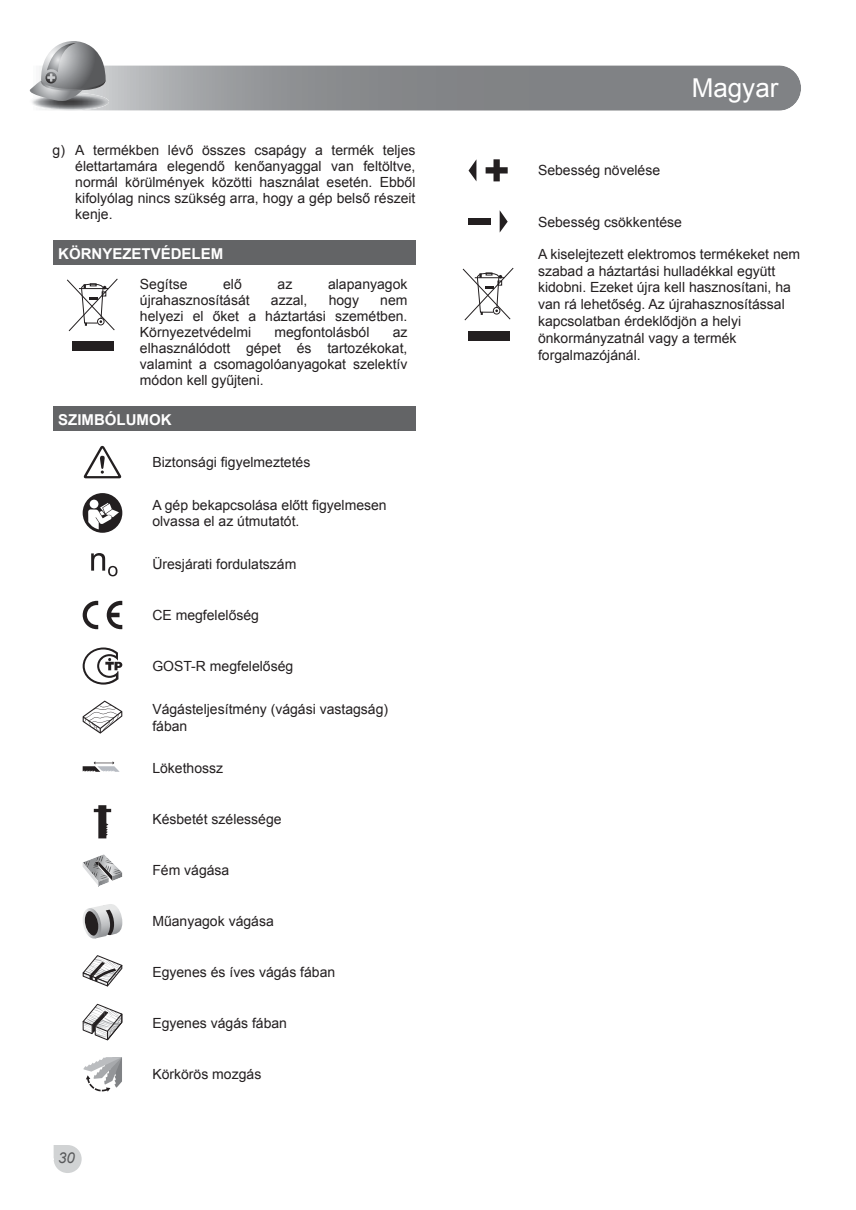
<style>
.page{position:relative;width:856px;height:1210px;background:#fff}
.page>*{position:absolute;margin:0;border:0;box-sizing:border-box;transform-origin:0 0}
.t1{font:26px "Arial";color:#fff}
.t2{font:700 15px "Arial";color:#fff}
.t3{font:italic 15px "Arial";color:#58595b}
.t4{font:14px/16px "Arial";color:#231f20;text-align:justify}
</style>
<div class="page">
<svg style="left:29px;top:41px;width:772px;height:70px"></svg>
<svg style="left:53px;top:1145px;width:29px;height:28px"></svg>
<div style="left:53px;top:240px;width:362px;height:24px;background:#636466"></div>
<div style="left:53px;top:406px;width:362px;height:24px;background:#636466"></div>
<svg style="left:67px;top:279px;width:51px;height:53px"></svg>
<div style="left:72px;top:341px;width:42px;height:10px;background:#231f20"></div>
<svg style="left:83px;top:445px;width:39px;height:33px"></svg>
<svg style="left:83px;top:493px;width:39px;height:40px"></svg>
<svg style="left:91px;top:553px;width:26px;height:23px"></svg>
<svg style="left:83px;top:601px;width:15px;height:28px"></svg>
<svg style="left:107px;top:601px;width:15px;height:28px"></svg>
<svg style="left:83px;top:647px;width:39px;height:37px"></svg>
<svg style="left:83px;top:700px;width:39px;height:33px"></svg>
<svg style="left:83px;top:761px;width:37px;height:11px"></svg>
<svg style="left:94px;top:805px;width:17px;height:33px"></svg>
<svg style="left:83px;top:854px;width:39px;height:32px"></svg>
<svg style="left:83px;top:904px;width:39px;height:34px"></svg>
<svg style="left:82px;top:955px;width:41px;height:32px"></svg>
<svg style="left:82px;top:1003px;width:41px;height:38px"></svg>
<svg style="left:83px;top:1057px;width:39px;height:34px"></svg>
<svg style="left:485px;top:159px;width:23px;height:22px"></svg>
<svg style="left:468px;top:160px;width:8px;height:21px"></svg>
<div style="left:468px;top:218px;width:23px;height:7px;background:#231f20"></div>
<svg style="left:500px;top:211px;width:8px;height:21px"></svg>
<svg style="left:463px;top:268px;width:50px;height:53px"></svg>
<div style="left:468px;top:331px;width:41px;height:9px;background:#231f20"></div>
<p class="t4" style="left:75px;top:142px;width:342px;text-indent:-23px">g) A termékben lévő összes csapágy a termék teljes élettartamára elegendő kenőanyaggal van feltöltve, normál körülmények közötti használat esetén. Ebből kifolyólag nincs szükség arra, hogy a gép belső részeit kenje.</p>
<p class="t2" style="left:58px;top:246px;width:167px">KÖRNYEZETVÉDELEM</p>
<p class="t4" style="left:140px;top:276px;width:49px">Segítse</p>
<p class="t4" style="left:223px;top:276px;width:20px">elő</p>
<p class="t4" style="left:278px;top:276px;width:16px">az</p>
<p class="t4" style="left:328px;top:276px;width:81px">alapanyagok</p>
<p class="t4" style="left:140px;top:292px;width:111px">újrahasznosítását</p>
<p class="t4" style="left:271px;top:292px;width:38px">azzal,</p>
<p class="t4" style="left:329px;top:292px;width:32px">hogy</p>
<p class="t4" style="left:140px;top:292px;width:269px;text-indent:240px">nem helyezi el őket a háztartási szemétben.<br>Környezetvédelmi</p>
<p class="t4" style="left:274px;top:324px;width:96px">megfontolásból</p>
<p class="t4" style="left:140px;top:324px;width:269px;text-indent:253px">az elhasználódott gépet és tartozékokat, valamint a csomagolóanyagokat szelektív módon kell gyűjteni.</p>
<p class="t2" style="left:58px;top:411px;width:115px">SZIMBÓLUMOK</p>
<p class="t4" style="left:152px;top:454px;width:159px">Biztonsági figyelmeztetés</p>
<p class="t4" style="left:152px;top:496px;width:236px;line-height:16.8px">A gép bekapcsolása előtt figyelmesen olvassa el az útmutatót.</p>
<p class="t4" style="left:152px;top:556px;width:145px">Üresjárati fordulatszám</p>
<p class="t4" style="left:152px;top:607px;width:108px">CE megfelelőség</p>
<p class="t4" style="left:152px;top:658px;width:142px">GOST-R megfelelőség</p>
<p class="t4" style="left:152px;top:700px;width:237px;line-height:16.8px">Vágásteljesítmény (vágási vastagság) fában</p>
<p class="t4" style="left:152px;top:760px;width:72px">Lökethossz</p>
<p class="t3" style="left:58px;top:1147px;width:18px">30</p>
<p class="t4" style="left:152px;top:811px;width:131px">Késbetét szélessége</p>
<p class="t4" style="left:152px;top:862px;width:79px">Fém vágása</p>
<p class="t4" style="left:152px;top:913px;width:123px">Műanyagok vágása</p>
<p class="t4" style="left:152px;top:964px;width:184px">Egyenes és íves vágás fában</p>
<p class="t4" style="left:152px;top:1015px;width:136px">Egyenes vágás fában</p>
<p class="t4" style="left:152px;top:1066px;width:110px">Körkörös mozgás</p>
<h1 class="t1" style="left:692px;top:73px;width:88px">Magyar</h1>
<p class="t4" style="left:538px;top:163px;width:124px">Sebesség növelése</p>
<p class="t4" style="left:538px;top:214px;width:145px">Sebesség csökkentése</p>
<p class="t4" style="left:538px;top:245px;width:264px;line-height:16.8px;text-align:left">A kiselejtezett elektromos termékeket nem szabad a háztartási hulladékkal együtt kidobni. Ezeket újra kell hasznosítani, ha van rá lehetőség. Az újrahasznosítással kapcsolatban érdeklődjön a helyi önkormányzatnál vagy a termék forgalmazójánál.</p>
</div>
